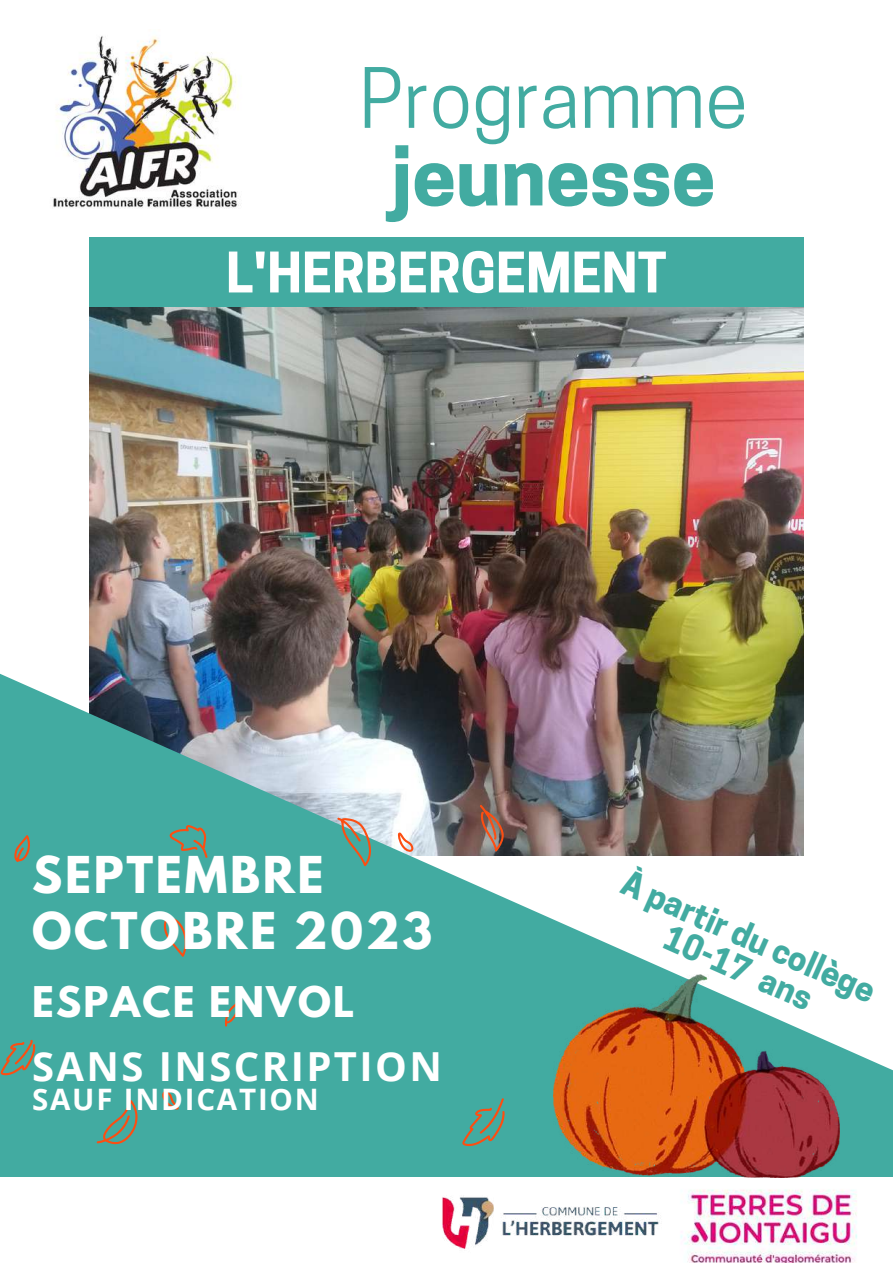
<style>
.page{position:relative;width:893px;height:1264px;background:#fff}
.page>*{position:absolute;margin:0;border:0;box-sizing:border-box;transform-origin:0 0}
.t1{font:78px "Cooper Hewitt";color:#42aba1}
.t2{font:700 78px "Cooper Hewitt";color:#42aba1}
.t3{font:700 52.5px "Cooper Hewitt";color:#fff}
.t4{font:700 45px/56.2px "League Spartan";letter-spacing:.06em;color:#fff}
.t5{font:700 40.05px "Open Sans";letter-spacing:.06em;color:#fff}
.t6{font:700 37.5px "League Spartan";letter-spacing:.06em;color:#fff}
.t7{font:700 33px/32.5px "Cooper Hewitt";color:#42aba1;text-align:center}
.t8{font:700 29.55px "Open Sans";letter-spacing:.06em;color:#fff}
</style>
<div class="page">
<img style="left:89px;top:307px;width:714px;height:292px">
<img style="left:0;top:599px;width:892px;height:578px">
<img style="left:53px;top:36px;width:186px;height:172px">
<div style="left:89px;top:238px;width:714px;height:69px;background:#42aba1"></div>
<img style="left:680px;top:1177px;width:177px;height:85px">
<img style="left:442px;top:1196px;width:217px;height:53px">
<img style="left:553px;top:974px;width:286px;height:203px">
<svg style="left:0;top:804px;width:504px;height:342px;background:#4baaa0"></svg>
<h1 class="t1" style="left:359px;top:69px;width:390px">Programme</h1>
<h1 class="t2" style="left:391px;top:147px;width:325px">jeunesse</h1>
<h2 class="t3" style="left:226px;top:253px;width:442px">L'HERBERGEMENT</h2>
<h3 class="t4" style="left:32px;top:852px;width:401px">SEPTEMBRE<br>OCTOBRE 2023</h3>
<p class="t6" style="left:32px;top:983px;width:324px">ESPACE ENVOL</p>
<p class="t5" style="left:32px;top:1038px;width:411px">SANS INSCRIPTION</p>
<p class="t8" style="left:32px;top:1078px;width:288px">SAUF INDICATION</p>
<p class="t7" style="left:629px;top:869px;width:275px;rotate:24deg">À partir du collège<br>10-17 ans</p>
</div>
